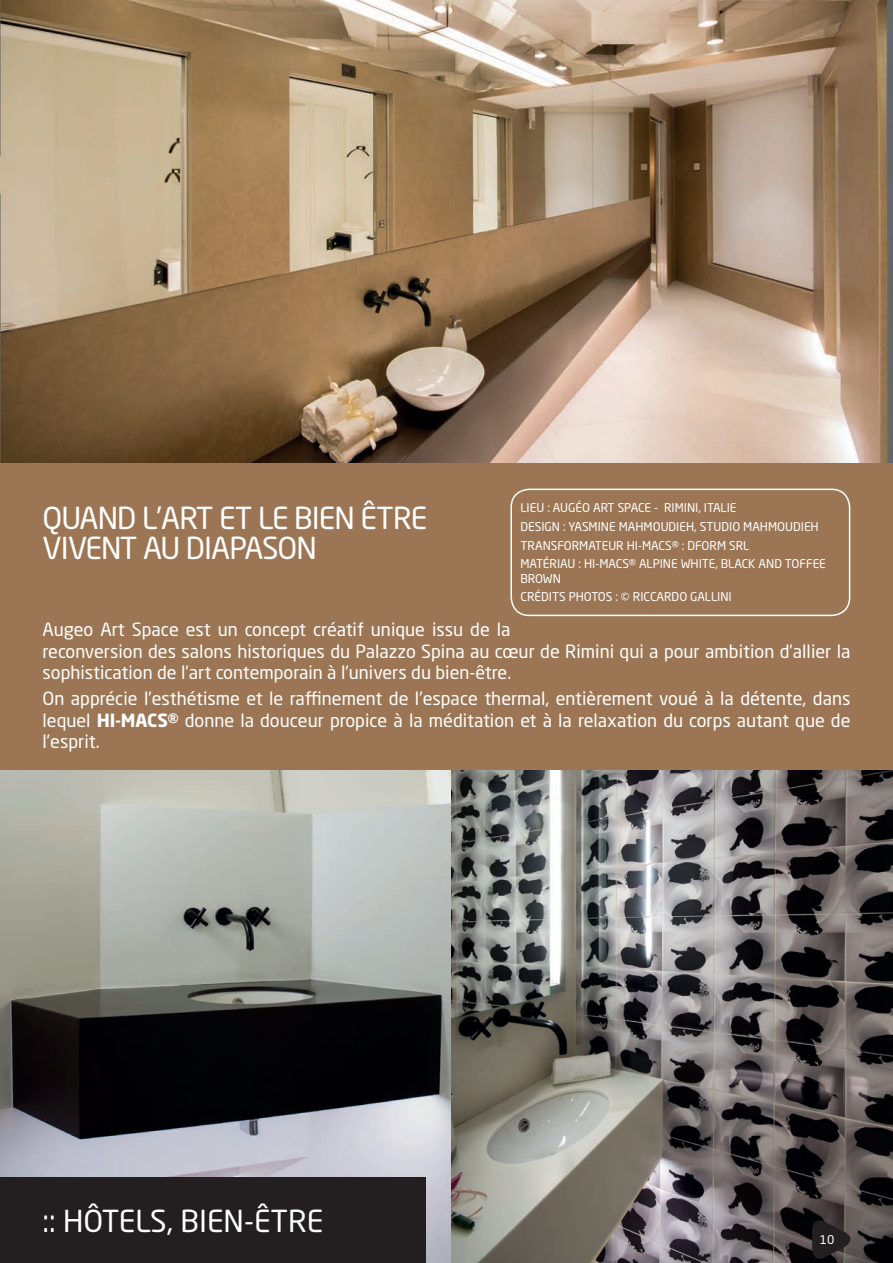
<style>
.page{position:relative;width:893px;height:1263px;background:#fff}
.page>*{position:absolute;margin:0;border:0;box-sizing:border-box;transform-origin:0 0}
.t1{font:30px/30px "Neo Sans Pro";letter-spacing:-.03em;color:#fff}
.t2{font:30px "Neo Sans Pro";color:#fff}
.t3{font:18px/21.6px "Neo Sans Pro";color:#fff}
.t4{font:12px/18.6px "Neo Sans Pro";color:#fff}
.s1{font-weight:700}
</style>
<div class="page">
<img style="left:451px;top:770px;width:442px;height:493px">
<img style="left:0;top:770px;width:451px;height:493px">
<img style="left:0;top:0;width:893px;height:463px">
<div style="left:0;top:463px;width:893px;height:307px;background:#9c7654"></div>
<div style="left:510px;top:489px;width:340px;height:127px;border:2px solid #fff;border-radius:18px"></div>
<svg style="left:812px;top:1215px;width:47px;height:48px"></svg>
<div style="left:0;top:1178px;width:425px;height:85px;background:#231f20"></div>
<h1 class="t1" style="left:43px;top:502px;width:386px">QUAND L’ART ET LE BIEN ÊTRE<br>VIVENT AU DIAPASON</h1>
<p class="t4" style="left:520px;top:499px;width:307px">LIEU : AUGÉO ART SPACE - RIMINI, ITALIE<br>DESIGN : YASMINE MAHMOUDIEH, STUDIO MAHMOUDIEH TRANSFORMATEUR HI-MACS® : DFORM SRL<br>MATÉRIAU : HI-MACS® ALPINE WHITE, BLACK AND TOFFEE</p>
<p class="t4" style="left:520px;top:569px;width:213px">BROWN<br>CRÉDITS PHOTOS : © RICCARDO GALLINI</p>
<p class="t3" style="left:43px;top:618px;width:809px">Augeo Art Space est un concept créatif unique issu de la<br>reconversion des salons historiques du Palazzo Spina au cœur de Rimini qui a pour ambition d’allier la sophistication de l’art contemporain à l’univers du bien-être.</p>
<p class="t3" style="left:43px;top:687px;width:809px;text-align:justify">On apprécie l’esthétisme et le raffinement de l’espace thermal, entièrement voué à la détente, dans lequel <span class="s1">HI-MACS®</span> donne la douceur propice à la méditation et à la relaxation du corps autant que de l’esprit.</p>
<h1 class="t2" style="left:43px;top:1202px;width:282px">:: HÔTELS, BIEN-ÊTRE</h1>
<p class="t4" style="left:820px;top:1230px;width:16px">10</p>
</div>
